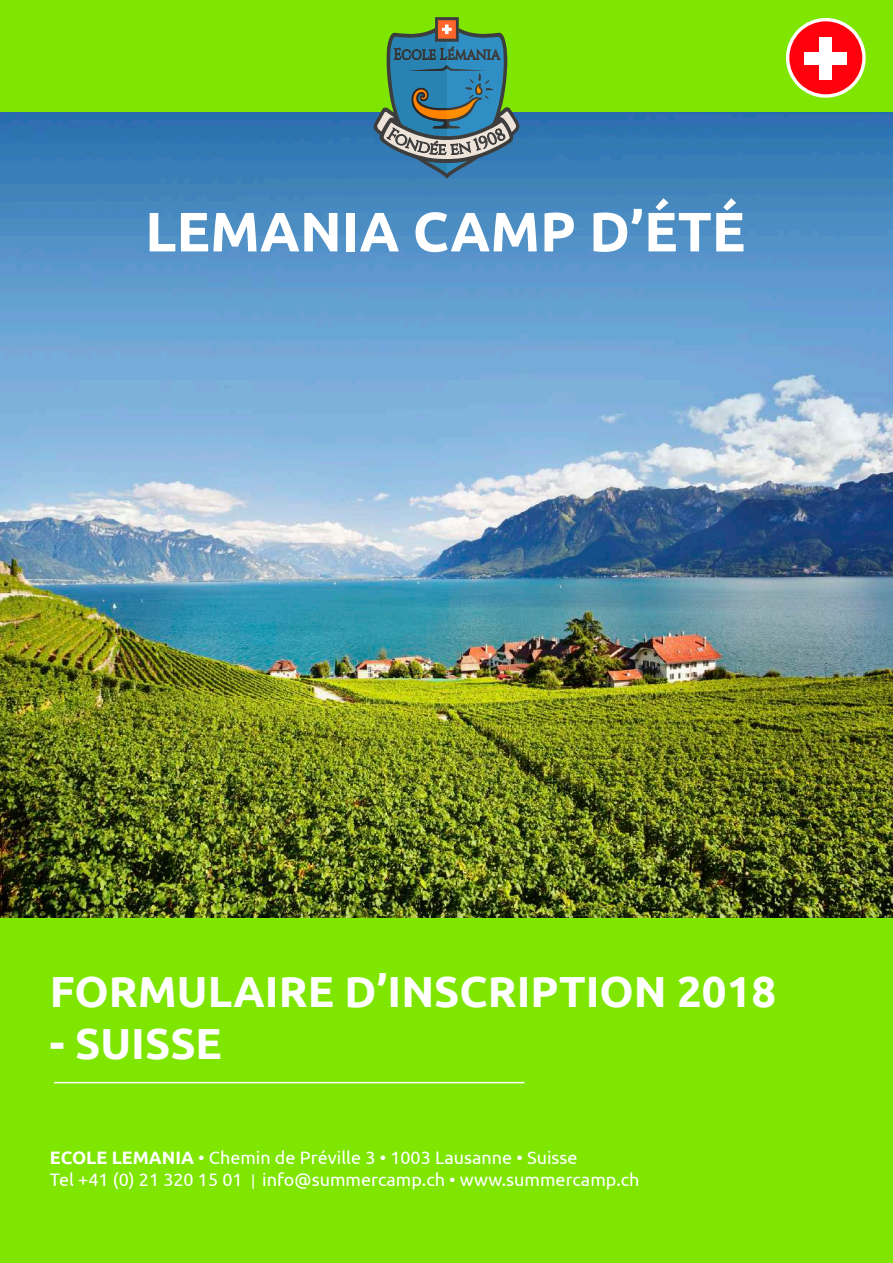
<style>
.page{position:relative;width:893px;height:1263px;background:#fff}
.page>*{position:absolute;margin:0;border:0;box-sizing:border-box;transform-origin:0 0}
.t1{font:700 55.5px "Ubuntu";color:#fff}
.t2{font:700 43.5px "Ubuntu";color:#fff}
.t3{font:18px/21.6px "Ubuntu";color:#fff}
.s1{font-weight:700}
.s2{font-size:15px}
</style>
<div class="page">
<img style="left:0;top:111px;width:893px;height:807px">
<div style="left:0;top:918px;width:893px;height:345px;background:#7ee600"></div>
<div style="left:0;top:0;width:893px;height:111px;background:#7ee600"></div>
<hr style="left:54px;top:1082px;width:470px;height:1px;background:#fff">
<svg style="left:786px;top:18px;width:80px;height:80px"></svg>
<div style="left:819px;top:37px;width:13px;height:43px;background:#fff"></div>
<div style="left:804px;top:52px;width:43px;height:13px;background:#fff"></div>
<svg style="left:373px;top:17px;width:146px;height:237px;background:#528d90"></svg>
<h1 class="t1" style="left:145px;top:198px;width:602px">LEMANIA CAMP D’ÉTÉ</h1>
<h2 class="t2" style="left:50px;top:965px;width:728px">FORMULAIRE D’INSCRIPTION 2018</h2>
<h2 class="t2" style="left:50px;top:1017px;width:174px">- SUISSE</h2>
<p class="t3" style="left:50px;top:1146px;width:591px"><span class="s1">ECOLE LEMANIA</span> • Chemin de Préville 3 • 1003 Lausanne • Suisse<br>Tel +41 (0) 21 320 15 01 <span class="s2">|</span> info@summercamp.ch • www.summercamp.ch</p>
</div>
